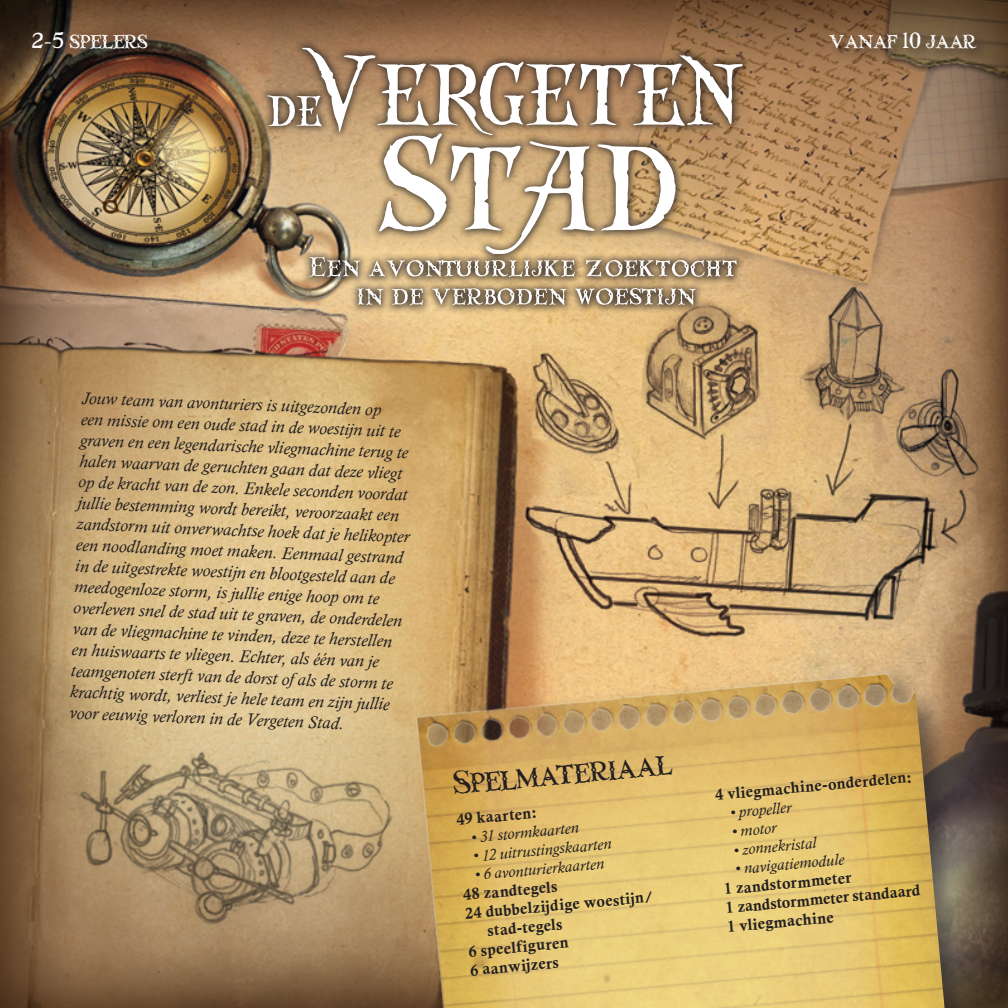
<style>
.page{position:relative;width:1008px;height:1008px;background:#fff}
.page>*{position:absolute;margin:0;border:0;box-sizing:border-box;transform-origin:0 0}
.t1{font:28px "Linthicum";color:#231f20}
.t2{font:19.6px "Linthicum";color:#fff}
.t3{font:italic 17.5px/21px "Calisto";color:#231f20}
.t4{font:15.75px/19.1px "Calis MT Bol";color:#231f20}
.t5{font:italic 15.75px "Calisto";color:#231f20}
</style>
<div class="page">
<div style="left:0;top:0;width:1008px;height:1008px;background:#3f2000;opacity:.85"></div>
<div style="left:413px;top:665px;width:564px;height:343px;background:#231f20;opacity:.55"></div>
<img style="left:406px;top:663px;width:539px;height:345px">
<img style="left:59px;top:724px;width:355px;height:226px">
<div style="left:259px;top:39px;width:492px;height:275px;background:#231f20;opacity:.75"></div>
<svg style="left:267px;top:48px;width:475px;height:229px"></svg>
<svg style="left:358px;top:288px;width:25px;height:17px"></svg>
<svg style="left:392px;top:288px;width:31px;height:17px"></svg>
<svg style="left:432px;top:288px;width:135px;height:17px"></svg>
<svg style="left:575px;top:288px;width:121px;height:17px"></svg>
<div style="left:29px;top:28px;width:133px;height:35px;background:#231f20;opacity:.75"></div>
<div style="left:827px;top:29px;width:164px;height:34px;background:#231f20;opacity:.75"></div>
<p class="t2" style="left:32px;top:30px;width:118px">2-5 SPELERS</p>
<p class="t2" style="left:829px;top:30px;width:149px">VANAF 10 JAAR</p>
<p class="t3" style="left:81px;top:388px;width:335px;rotate:2deg">Jouw team van avonturiers is uitgezonden op<br>een missie om een oude stad in de woestijn uit te graven en een legendarische vliegmachine terug te halen waarvan de geruchten gaan dat deze vliegt op de kracht van de zon. Enkele seconden voordat jullie bestemming wordt bereikt, veroorzaakt een zandstorm uit onverwachtse hoek dat je helikopter een noodlanding moet maken. Eenmaal gestrand in de uitgestrekte woestijn en blootgesteld aan de meedogenloze storm, is jullie enige hoop om te overleven snel de stad uit te graven, de onderdelen van de vliegmachine te vinden, deze te herstellen en huiswaarts te vliegen. Echter, als één van je teamgenoten sterft van de dorst of als de storm te krachtig wordt, verliest je hele team en zijn jullie voor eeuwig verloren in de Vergeten Stad.</p>
<p class="t1" style="left:452px;top:768px;width:221px;rotate:-5deg">SPELMATERIAAL</p>
<p class="t4" style="left:456px;top:810px;width:82px;rotate:-5deg">49 kaarten:</p>
<p class="t5" style="left:470px;top:828px;width:110px;rotate:-5deg">• 31 stormkaarten</p>
<p class="t5" style="left:472px;top:847px;width:141px;rotate:-5deg">• 12 uitrustingskaarten</p>
<p class="t5" style="left:473px;top:866px;width:132px;rotate:-5deg">• 6 avonturierkaarten</p>
<p class="t4" style="left:463px;top:885px;width:96px;rotate:-5deg">48 zandtegels</p>
<p class="t4" style="left:485px;top:902px;width:169px;text-indent:-21px;rotate:-5deg">24 dubbelzijdige woestijn/ stad-tegels</p>
<p class="t4" style="left:468px;top:942px;width:102px;rotate:-5deg">6 speelfiguren</p>
<p class="t4" style="left:470px;top:960px;width:90px;rotate:-5deg">6 aanwijzers</p>
<p class="t4" style="left:714px;top:785px;width:199px;rotate:-5deg">4 vliegmachine-onderdelen:</p>
<p class="t5" style="left:729px;top:803px;width:63px;rotate:-5deg">• propeller</p>
<p class="t5" style="left:730px;top:822px;width:47px;rotate:-5deg">• motor</p>
<p class="t5" style="left:732px;top:841px;width:85px;rotate:-5deg">• zonnekristal</p>
<p class="t5" style="left:734px;top:860px;width:111px;rotate:-5deg">• navigatiemodule</p>
<p class="t4" style="left:723px;top:879px;width:130px;rotate:-5deg">1 zandstormmeter</p>
<p class="t4" style="left:725px;top:898px;width:197px;rotate:-5deg">1 zandstormmeter standaard</p>
<p class="t4" style="left:727px;top:917px;width:108px;rotate:-5deg">1 vliegmachine</p>
</div>
